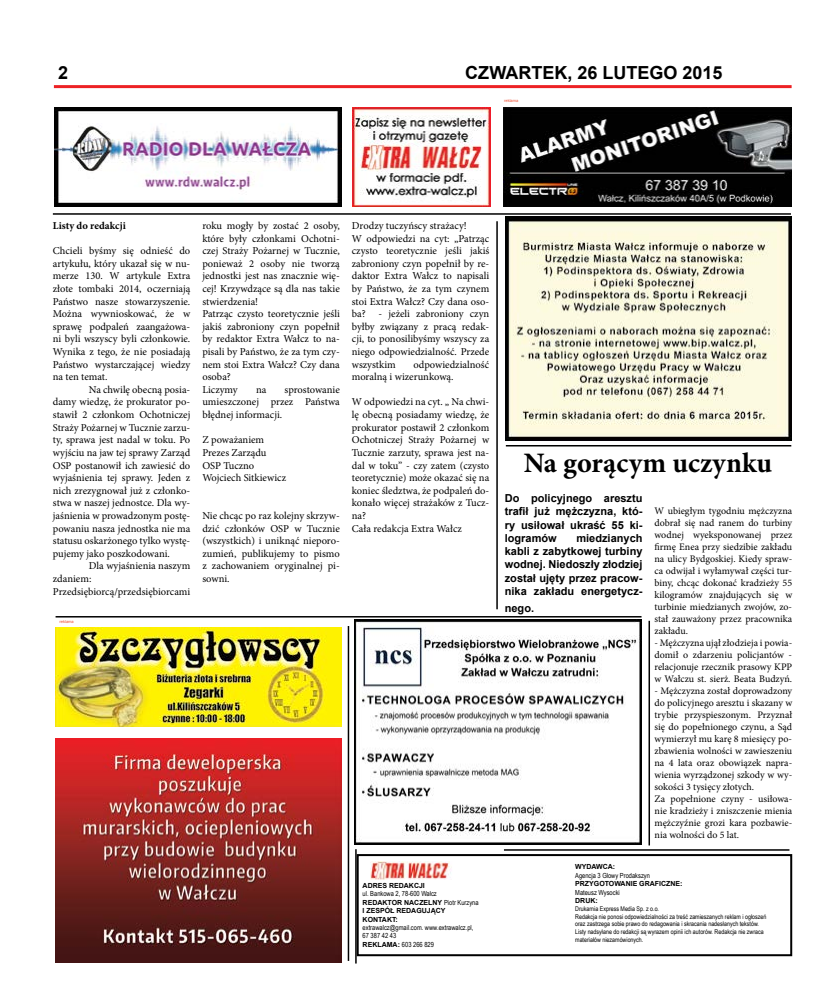
<style>
.page{position:relative;width:820px;height:993px;background:#fff}
.page>*{position:absolute;margin:0;border:0;box-sizing:border-box;transform-origin:0 0}
.t1{font:700 28.2px "Minion Pro";color:#000}
.t2{font:700 18px "Arial";color:#000}
.t3{font:700 11px/13.2px "Arial";color:#000;text-align:justify}
.t4{font:10.5px/12.6px "Minion Pro";color:#000}
.t5{font:700 10.5px "Minion Pro";color:#000}
.t6{font:10px/12px "Minion Pro";color:#000;text-align:justify}
.t7{font:7px/8.4px "Arial Narrow";color:#000}
.t8{font:700 7px/8.4px "Arial";color:#000}
.t9{font:6.5px/7.8px "Arial Narrow";color:#000}
.t10{font:4px "Arial";color:#f05135}
.s1{font-family:"Arial Narrow";font-weight:400}
.s2{font-family:"Arial";font-weight:700}
</style>
<div class="page">
<hr style="left:54px;top:85px;width:737px;height:3px;background:#ed2124">
<img style="left:55px;top:627px;width:286px;height:99px">
<div style="left:356px;top:853px;width:435px;height:102px;background:#fff;border:2px solid #000"></div>
<img style="left:371px;top:861px;width:80px;height:17px">
<hr style="left:56px;top:615px;width:585px;height:2px;background:#000">
<hr style="left:505px;top:445px;width:286px;height:1px;background:#000">
<hr style="left:53px;top:213px;width:737px;height:2px;background:#000">
<hr style="left:503px;top:848px;width:286px;height:2px;background:#000">
<hr style="left:355px;top:848px;width:1px;height:115px;background:#000">
<img style="left:55px;top:738px;width:286px;height:224px">
<img style="left:503px;top:107px;width:288px;height:100px">
<img style="left:353px;top:107px;width:138px;height:100px">
<img style="left:55px;top:107px;width:286px;height:100px">
<hr style="left:347px;top:625px;width:2px;height:335px;background:#000">
<hr style="left:496px;top:221px;width:1px;height:388px;background:#000">
<hr style="left:648px;top:620px;width:1px;height:225px;background:#000">
<img style="left:354px;top:619px;width:287px;height:225px">
<img style="left:505px;top:216px;width:286px;height:224px">
<h2 class="t2" style="left:58px;top:61px;width:12px">2</h2>
<h2 class="t2" style="left:465px;top:61px;width:259px">CZWARTEK, 26 LUTEGO 2015</h2>
<p class="t10" style="left:504px;top:98px;width:16px">reklama</p>
<p class="t5" style="left:53px;top:218px;width:74px">Listy do redakcji</p>
<p class="t4" style="left:53px;top:244px;width:139px;text-align:justify">Chcieli byśmy się odnieść do artykułu, który ukazał się w nu&shy;merze 130. W artykule Extra złote tombaki 2014, oczerniają Państwo nasze stowarzyszenie.<br>Można wywnioskować, że w sprawę podpaleń zaangażowa&shy;ni byli wszyscy byli członkowie.<br>Wynika z tego, że nie posiadają Państwo wystarczającej wiedzy na ten temat.</p>
<p class="t4" style="left:53px;top:383px;width:139px;text-align:justify;text-indent:36px">Na chwilę obecną posia&shy;damy wiedzę, że prokurator po&shy;stawił 2 członkom Ochotniczej Straży Pożarnej w Tucznie zarzu&shy;ty, sprawa jest nadal w toku. Po wyjściu na jaw tej sprawy Zarząd OSP postanowił ich zawiesić do wyjaśnienia tej sprawy. Jeden z nich zrezygnował już z członko&shy;stwa w naszej jednostce. Dla wy&shy;jaśnienia w prowadzonym postę&shy;powaniu nasza jednostka nie ma statusu oskarżonego tylko wystę&shy;pujemy jako poszkodowani.</p>
<p class="t4" style="left:53px;top:559px;width:139px;text-indent:36px">Dla wyjaśnienia naszym zdaniem:<br>Przedsiębiorcą/przedsiębiorcami</p>
<p class="t10" style="left:60px;top:619px;width:16px">reklama</p>
<p class="t4" style="left:202px;top:219px;width:139px">roku mogły by zostać 2 osoby, które były członkami Ochotni&shy;czej Straży Pożarnej w Tucznie, ponieważ 2 osoby nie tworzą jednostki jest nas znacznie wię&shy;cej! Krzywdzące są dla nas takie stwierdzenia!<br>Patrząc czysto teoretycznie jeśli jakiś zabroniony czyn popełnił by redaktor Extra Wałcz to na&shy;pisali by Państwo, że za tym czy&shy;nem stoi Extra Wałcz? Czy dana osoba?<br>Liczymy</p>
<p class="t4" style="left:202px;top:383px;width:139px;text-align:justify;text-indent:82px">sprostowanie umieszczonej przez Państwa błędnej informacji.</p>
<p class="t4" style="left:202px;top:433px;width:85px">Z poważaniem<br>Prezes Zarządu<br>OSP Tuczno<br>Wojciech Sitkiewicz</p>
<p class="t4" style="left:202px;top:509px;width:139px;text-align:justify">Nie chcąc po raz kolejny skrzyw&shy;dzić członków OSP w Tucznie (wszystkich) i uniknąć nieporo&shy;zumień, publikujemy to pismo z zachowaniem oryginalnej pi&shy;sowni.</p>
<p class="t4" style="left:256px;top:383px;width:12px">na</p>
<p class="t4" style="left:352px;top:219px;width:139px">Drodzy tuczyńscy strażacy!<br>W odpowiedzi na cyt: „Patrząc czysto teoretycznie jeśli jakiś zabroniony czyn popełnił by re&shy;daktor Extra Wałcz to napisali by Państwo, że za tym czynem stoi Extra Wałcz? Czy dana oso&shy;ba? - jeżeli zabroniony czyn byłby związany z pracą redak&shy;cji, to ponosilibyśmy wszyscy za niego odpowiedzialność. Przede wszystkim</p>
<p class="t4" style="left:352px;top:358px;width:139px;text-indent:62px">odpowiedzialność moralną i wizerunkową.</p>
<p class="t4" style="left:352px;top:395px;width:139px">W odpowiedzi na cyt. „ Na chwi&shy;lę obecną posiadamy wiedzę, że prokurator postawił 2 członkom<br>Ochotniczej Straży Pożarnej w<br>Tucznie zarzuty, sprawa jest na&shy;dal w toku” - czy zatem (czysto teoretycznie) może okazać się na koniec śledztwa, że podpaleń do&shy;konało więcej strażaków z Tucz&shy;na?<br>Cała redakcja Extra Wałcz</p>
<p class="t8" style="left:362px;top:881px;width:64px">ADRES REDAKCJI</p>
<p class="t7" style="left:362px;top:889px;width:76px">ul. Bankowa 2, 78-600 Wałcz</p>
<p class="t8" style="left:362px;top:898px;width:117px">REDAKTOR NACZELNY <span class="s1">Piotr Kurzyna<br></span>I ZESPÓŁ REDAGUJĄCY<br>KONTAKT:</p>
<p class="t7" style="left:362px;top:922px;width:112px">extrawalcz@gmail.com. www.extrawalcz.pl,<br>67 387 42 43<br><span class="s2">REKLAMA:</span> 603 266 829</p>
<h1 class="t1" style="left:523px;top:442px;width:250px">Na gorącym uczynku</h1>
<p class="t3" style="left:504px;top:492px;width:139px">Do policyjnego aresztu trafił już mężczyzna, któ&shy;ry usiłował ukraść 55 ki&shy;logramów</p>
<p class="t3" style="left:504px;top:531px;width:139px;text-indent:72px">miedzianych kabli z zabytkowej turbiny wodnej. Niedoszły złodziej został ujęty przez pracow&shy;nika zakładu energetycz-</p>
<p class="t3" style="left:504px;top:601px;width:31px">nego.</p>
<p class="t6" style="left:654px;top:504px;width:139px">W ubiegłym tygodniu mężczyzna dobrał się nad ranem do turbiny wodnej wyeksponowanej przez firmę Enea przy siedzibie zakładu na ulicy Bydgoskiej. Kiedy spraw&shy;ca odwijał i wyłamywał części tur&shy;biny, chcąc dokonać kradzieży 55 kilogramów znajdujących się w turbinie miedzianych zwojów, zo&shy;stał zauważony przez pracownika zakładu.</p>
<p class="t6" style="left:654px;top:636px;width:139px">- Mężczyzna ujął złodzieja i powia&shy;domił o zdarzeniu policjantów - relacjonuje rzecznik prasowy KPP w Wałczu st. sierż. Beata Budzyń.</p>
<p class="t6" style="left:654px;top:684px;width:139px;text-align:left">- Mężczyzna został doprowadzony do policyjnego aresztu i skazany w trybie przyspieszonym. Przyznał się do popełnionego czynu, a Sąd wymierzył mu karę 8 miesięcy po&shy;zbawienia wolności w zawieszeniu na 4 lata oraz obowiązek napra&shy;wienia wyrządzonej szkody w wy&shy;sokości 3 tysięcy złotych.<br>Za popełnione czyny - usiłowa&shy;nie kradzieży i zniszczenie mienia mężczyźnie grozi kara pozbawie&shy;nia wolności do 5 lat.</p>
<p class="t8" style="left:575px;top:862px;width:42px">WYDAWCA:</p>
<p class="t7" style="left:575px;top:870px;width:76px">Agencja 3 Głowy Prodakszyn</p>
<p class="t8" style="left:575px;top:879px;width:109px">PRZYGOTOWANIE GRAFICZNE:</p>
<p class="t7" style="left:575px;top:887px;width:46px">Mateusz Wysocki</p>
<p class="t8" style="left:575px;top:896px;width:24px">DRUK:</p>
<p class="t9" style="left:575px;top:903px;width:193px">Drukarnia Express Media Sp. z o.o.<br>Redakcja nie ponosi odpowiedzialności za treść zamieszanych reklam i ogłoszeń oraz zastrzega sobie prawo do redagowania i skracania nadesłanych tekstów.<br>Listy nadsyłane do redakcji są wyrazem opinii ich autorów. Redakcja nie zwraca materiałów niezamówionych.</p>
</div>
